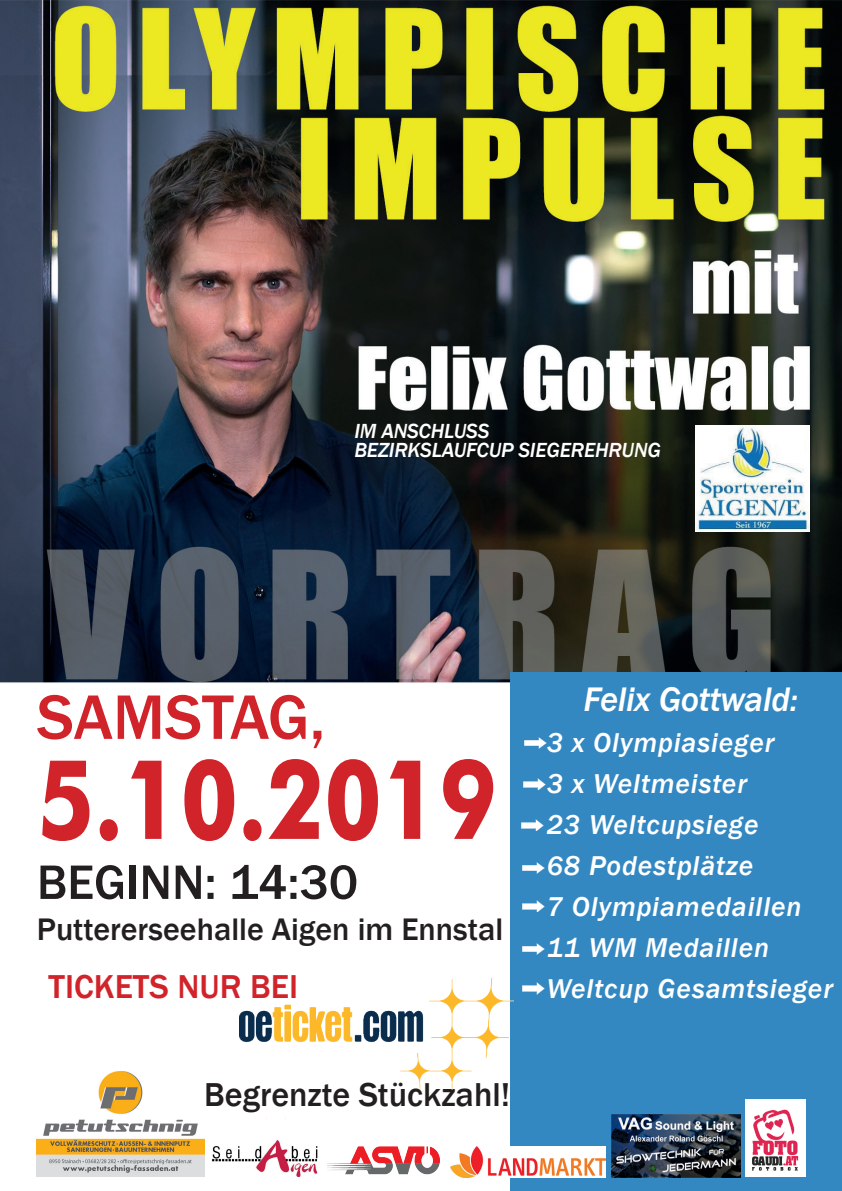
<style>
.page{position:relative;width:842px;height:1191px;background:#fff}
.page>*{position:absolute;margin:0;border:0;box-sizing:border-box;transform-origin:0 0}
.t1{font:700 110.4px "Futura BT";color:#d1232a;scale:.83 1}
.t2{font:500 65px "Franklin Gothic";color:#d1232a}
.t3{font:500 50px "Franklin Gothic";color:#231f20}
.t4{font:italic 500 35px "Franklin Gothic";letter-spacing:-.01em;color:#fff}
.t5{font:500 34px "Franklin Gothic";color:#231f20}
.t6{font:500 34px "Franklin Gothic";color:#d1232a}
.t7{font:500 32px "Franklin Gothic";color:#231f20}
.t8{font:italic 500 28px/41px "Franklin Gothic";letter-spacing:.03em;color:#fff}
.t9{font:italic 500 21px/19px "Franklin Gothic";letter-spacing:-.01em;color:#fff}
</style>
<div class="page">
<img style="left:0;top:0;width:842px;height:1178px">
<img style="left:695px;top:425px;width:114px;height:106px">
<div style="left:510px;top:672px;width:332px;height:519px;background:#3488c2"></div>
<img style="left:524px;top:737px;width:22px;height:11px">
<img style="left:523px;top:778px;width:22px;height:12px">
<img style="left:522px;top:819px;width:21px;height:12px">
<img style="left:523px;top:862px;width:21px;height:11px">
<img style="left:523px;top:900px;width:21px;height:12px">
<img style="left:523px;top:943px;width:21px;height:11px">
<img style="left:523px;top:982px;width:21px;height:12px">
<img style="left:240px;top:978px;width:273px;height:111px">
<img style="left:211px;top:1117px;width:106px;height:60px">
<img style="left:745px;top:1099px;width:61px;height:78px">
<img style="left:36px;top:1061px;width:169px;height:115px">
<img style="left:451px;top:1146px;width:155px;height:31px">
<img style="left:611px;top:1114px;width:129px;height:63px">
<img style="left:324px;top:1143px;width:120px;height:34px">
<p class="t9" style="left:354px;top:421px;width:308px">IM ANSCHLUSS<br>BEZIRKSLAUFCUP SIEGEREHRUNG</p>
<h2 class="t2" style="left:37px;top:677px;width:290px">SAMSTAG,</h2>
<h1 class="t1" style="left:37px;top:732px;width:556px">5.10.2019</h1>
<h3 class="t3" style="left:37px;top:851px;width:323px">BEGINN: 14:30</h3>
<p class="t7" style="left:37px;top:909px;width:468px">Puttererseehalle Aigen im Ennstal</p>
<p class="t6" style="left:49px;top:965px;width:251px">TICKETS NUR BEI</p>
<p class="t5" style="left:204px;top:1073px;width:308px">Begrenzte Stückzahl!</p>
<p class="t4" style="left:583px;top:677px;width:216px">Felix Gottwald:</p>
<p class="t8" style="left:547px;top:722px;width:288px">3 x Olympiasieger<br>3 x Weltmeister<br>23 Weltcupsiege<br>68 Podestplätze<br>7 Olympiamedaillen<br>11 WM Medaillen<br>Weltcup Gesamtsieger</p>
</div>
